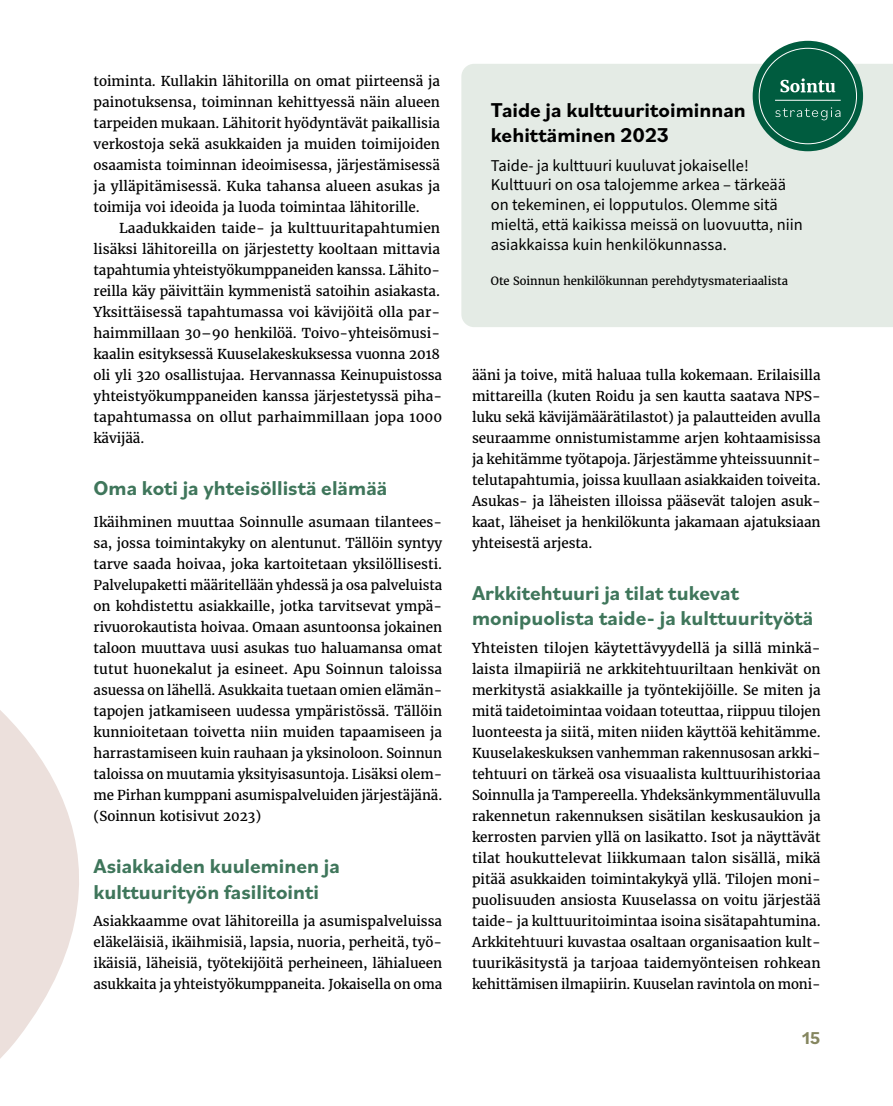
<style>
.page{position:relative;width:893px;height:1106px;background:#fff}
.page>*{position:absolute;margin:0;border:0;box-sizing:border-box;transform-origin:0 0}
.t1{font:700 21px/25.2px "Bilo";color:#3f765b}
.väliotsikko_musta_h3{font:700 21px/25.2px "Bilo";color:#000}
.t2{font:700 18px "Bilo";color:#85865f}
.boksi_musta_p{font:16.5px/19.8px "Source Sans Pro";color:#000}
.leipis_ei_sis_p{font:13.5px/21px "Merriweather";letter-spacing:-.005em;color:#000;text-align:justify}
.leipis_p{font:13.5px/21px "Merriweather";color:#000;text-align:justify}
.t3{font:11.25px "Merriweather";color:#000}
</style>
<div class="page">
<svg style="left:0;top:710px;width:79px;height:349px"></svg>
<div style="left:461px;top:64px;width:432px;height:263px;background:#e4ebe5"></div>
<div style="left:753px;top:41px;width:110px;height:110px;background:#005c3f;border-radius:50%"></div>
<svg style="left:780px;top:78px;width:55px;height:14px"></svg>
<hr style="left:775px;top:100px;width:66px;height:1px;background:#fff">
<svg style="left:775px;top:107px;width:65px;height:13px"></svg>
<p class="leipis_p" style="left:94px;top:70px;width:348px">toiminta. Kullakin lähitorilla on omat piirteensä ja painotuksensa, toiminnan kehittyessä näin alueen tarpeiden mukaan. Lähitorit hyödyntävät paikallisia verkostoja sekä asukkaiden ja muiden toimijoiden osaamista toiminnan ideoimisessa, järjestämisessä ja ylläpitämisessä. Kuka tahansa alueen asukas ja toimija voi ideoida ja luoda toimintaa lähitorille.</p>
<p class="leipis_p" style="left:94px;top:217px;width:350px;text-align:left;text-indent:26px">Laadukkaiden taide- ja kulttuuritapahtumien lisäksi lähitoreilla on järjestetty kooltaan mittavia tapahtumia yhteistyökumppaneiden kanssa. Lähito&shy;reilla käy päivittäin kymmenistä satoihin asiakasta.<br>Yksittäisessä tapahtumassa voi kävijöitä olla par&shy;haimmillaan 30–90 henkilöä. Toivo-yhteisömusi&shy;kaalin esityksessä Kuuselakeskuksessa vuonna 2018 oli yli 320 osallistujaa. Hervannassa Keinupuistossa yhteistyökumppaneiden kanssa järjestetyssä piha&shy;tapahtumassa on ollut parhaimmillaan jopa 1000 kävijää.</p>
<h3 class="t1" style="left:94px;top:475px;width:295px">Oma koti ja yhteisöllistä elämää</h3>
<p class="leipis_ei_sis_p" style="left:94px;top:511px;width:350px">Ikäihminen muuttaa Soinnulle asumaan tilantees&shy;sa, jossa toimintakyky on alentunut. Tällöin syntyy tarve saada hoivaa, joka kartoitetaan yksilöllisesti.<br>Palvelupaketti määritellään yhdessä ja osa palveluista on kohdistettu asiakkaille, jotka tarvitsevat ympä&shy;rivuorokautista hoivaa. Omaan asuntoonsa jokainen taloon muuttava uusi asukas tuo haluamansa omat tutut huonekalut ja esineet. Apu Soinnun taloissa asuessa on lähellä. Asukkaita tuetaan omien elämän&shy;tapojen jatkamiseen uudessa ympäristössä. Tällöin kunnioitetaan toivetta niin muiden tapaamiseen ja harrastamiseen kuin rauhaan ja yksinoloon. Soinnun taloissa on muutamia yksityisasuntoja. Lisäksi olem&shy;me Pirhan kumppani asumispalveluiden järjestäjänä. (Soinnun kotisivut 2023)</p>
<h3 class="t1" style="left:94px;top:853px;width:248px">Asiakkaiden kuuleminen ja kulttuurityön fasilitointi</h3>
<p class="leipis_ei_sis_p" style="left:94px;top:910px;width:350px;text-align:left">Asiakkaamme ovat lähitoreilla ja asumispalveluissa eläkeläisiä, ikäihmisiä, lapsia, nuoria, perheitä, työ&shy;ikäisiä, läheisiä, työtekijöitä perheineen, lähialueen asukkaita ja yhteistyökumppaneita. Jokaisella on oma</p>
<p class="väliotsikko_musta_h3" style="left:491px;top:97px;width:257px">Taide ja kulttuuritoiminnan kehittäminen 2023</p>
<p class="boksi_musta_p" style="left:491px;top:155px;width:259px">Taide- ja kulttuuri kuuluvat jokaiselle!</p>
<p class="boksi_musta_p" style="left:491px;top:175px;width:313px">Kulttuuri on osa talojemme arkea – tärkeää on tekeminen, ei lopputulos. Olemme sitä mieltä, että kaikissa meissä on luovuutta, niin asiakkaissa kuin henkilökunnassa.</p>
<p class="t3" style="left:491px;top:274px;width:299px">Ote Soinnun henkilökunnan perehdytysmateriaalista</p>
<p class="leipis_ei_sis_p" style="left:472px;top:364px;width:350px">ääni ja toive, mitä haluaa tulla kokemaan. Erilaisilla mittareilla (kuten Roidu ja sen kautta saatava NPS&shy;luku sekä kävijämäärätilastot) ja palautteiden avulla seuraamme onnistumistamme arjen kohtaamisissa ja kehitämme työtapoja. Järjestämme yhteissuunnit&shy;telutapahtumia, joissa kuullaan asiakkaiden toiveita.<br>Asukas- ja läheisten illoissa pääsevät talojen asuk&shy;kaat, läheiset ja henkilökunta jakamaan ajatuksiaan yhteisestä arjesta.</p>
<h3 class="t1" style="left:472px;top:580px;width:343px">Arkkitehtuuri ja tilat tukevat monipuolista taide- ja kulttuurityötä</h3>
<p class="leipis_ei_sis_p" style="left:472px;top:637px;width:350px">Yhteisten tilojen käytettävyydellä ja sillä minkä&shy;laista ilmapiiriä ne arkkitehtuuriltaan henkivät on merkitystä asiakkaille ja työntekijöille. Se miten ja mitä taidetoimintaa voidaan toteuttaa, riippuu tilojen luonteesta ja siitä, miten niiden käyttöä kehitämme.<br>Kuuselakeskuksen vanhemman rakennusosan arkki&shy;tehtuuri on tärkeä osa visuaalista kulttuurihistoriaa Soinnulla ja Tampereella. Yhdeksänkymmentäluvulla rakennetun rakennuksen sisätilan keskusaukion ja kerrosten parvien yllä on lasikatto. Isot ja näyttävät tilat houkuttelevat liikkumaan talon sisällä, mikä pitää asukkaiden toimintakykyä yllä. Tilojen moni&shy;puolisuuden ansiosta Kuuselassa on voitu järjestää taide- ja kulttuuritoimintaa isoina sisätapahtumina.<br>Arkkitehtuuri kuvastaa osaltaan organisaation kult&shy;tuurikäsitystä ja tarjoaa taidemyönteisen rohkean kehittämisen ilmapiirin. Kuuselan ravintola on moni-</p>
<h2 class="t2" style="left:802px;top:1026px;width:20px">15</h2>
</div>
